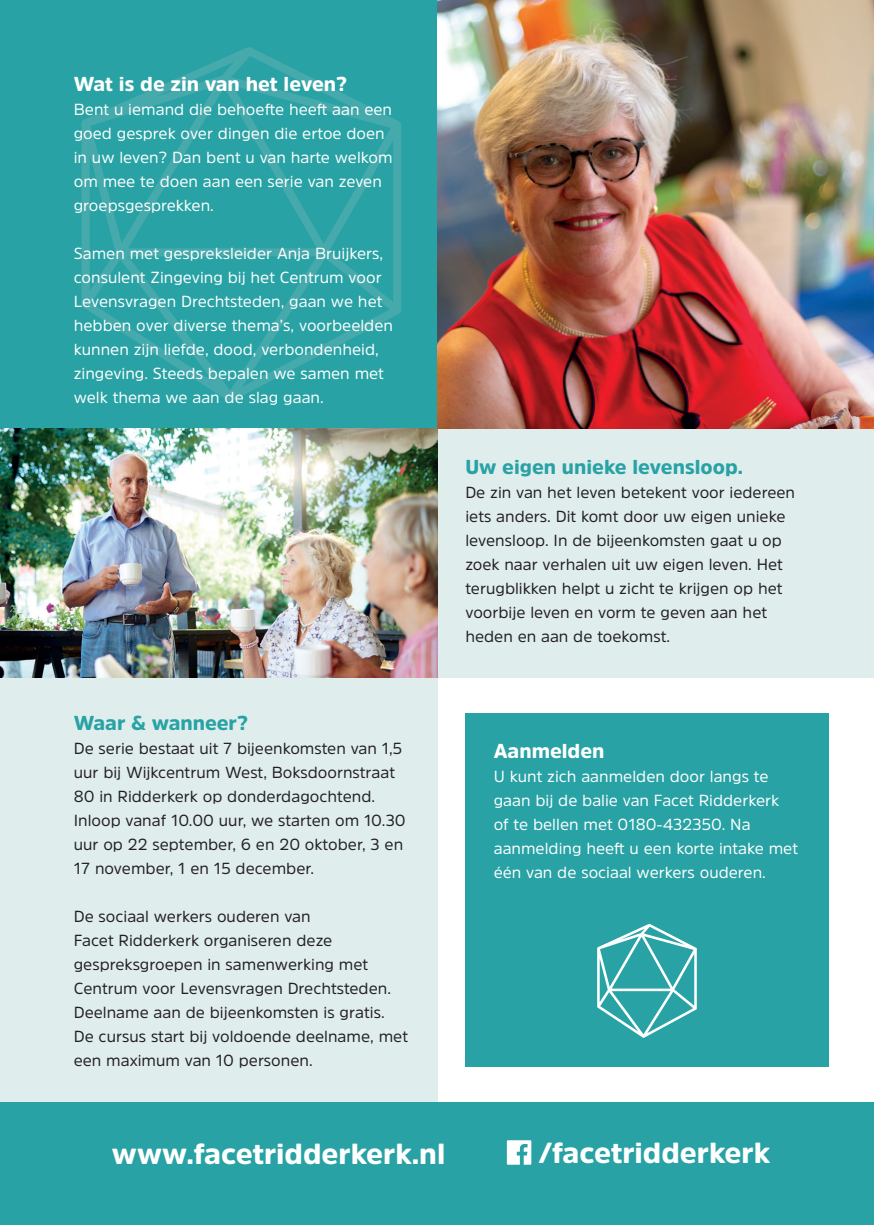
<style>
.page{position:relative;width:874px;height:1225px;background:#fff}
.page>*{position:absolute;margin:0;border:0;box-sizing:border-box;transform-origin:0 0}
.t1{font:900 28.8px "Amsi Pro";color:#fff}
.t2{font:900 20px "Amsi Pro";color:#28a2a4}
.t3{font:900 20px "Amsi Pro";color:#fff}
.t4{font:16px/24px "Amsi Pro";color:#231f20}
.t5{font:16px/24px "Amsi Pro";color:#fff}
</style>
<div class="page">
<div style="left:437px;top:315px;width:436px;height:363px;background:#dfeded"></div>
<div style="left:0;top:678px;width:437px;height:447px;background:#dfeded"></div>
<div style="left:0;top:0;width:437px;height:428px;background:#28a2a4"></div>
<svg style="left:81px;top:47px;width:320px;height:354px"></svg>
<img style="left:437px;top:0;width:436px;height:428px">
<img style="left:0;top:428px;width:437px;height:250px">
<div style="left:465px;top:713px;width:363px;height:353px;background:#28a2a4"></div>
<svg style="left:597px;top:924px;width:99px;height:113px"></svg>
<div style="left:0;top:1102px;width:873px;height:123px;background:#28a2a4"></div>
<svg style="left:506px;top:1140px;width:25px;height:24px"></svg>
<p class="t3" style="left:74px;top:70px;width:275px">Wat is de zin van het leven?</p>
<p class="t5" style="left:74px;top:97px;width:320px">Bent u iemand die behoefte heeft aan een goed gesprek over dingen die ertoe doen in uw leven? Dan bent u van harte welkom om mee te doen aan een serie van zeven groepsgesprekken.</p>
<p class="t5" style="left:74px;top:241px;width:320px">Samen met gespreksleider Anja Bruijkers, consulent Zingeving bij het Centrum voor Levensvragen Drechtsteden, gaan we het hebben over diverse thema’s, voorbeelden kunnen zijn liefde, dood, verbondenheid, zingeving. Steeds bepalen we samen met welk thema we aan de slag gaan.</p>
<p class="t2" style="left:74px;top:709px;width:176px">Waar &amp; wanneer?</p>
<p class="t4" style="left:74px;top:736px;width:333px">De serie bestaat uit 7 bijeenkomsten van 1,5 uur bij Wijkcentrum West, Boksdoornstraat 80 in Ridderkerk op donderdagochtend.<br>Inloop vanaf 10.00 uur, we starten om 10.30 uur op 22 september, 6 en 20 oktober, 3 en 17 november, 1 en 15 december.</p>
<p class="t4" style="left:74px;top:904px;width:335px">De sociaal werkers ouderen van<br>Facet Ridderkerk organiseren deze gespreksgroepen in samenwerking met Centrum voor Levensvragen Drechtsteden.<br>Deelname aan de bijeenkomsten is gratis.<br>De cursus start bij voldoende deelname, met een maximum van 10 personen.</p>
<p class="t2" style="left:465px;top:453px;width:279px">Uw eigen unieke levensloop.</p>
<p class="t4" style="left:465px;top:480px;width:331px">De zin van het leven betekent voor iedereen iets anders. Dit komt door uw eigen unieke levensloop. In de bijeenkomsten gaat u op zoek naar verhalen uit uw eigen leven. Het terugblikken helpt u zicht te krijgen op het voorbije leven en vorm te geven aan het heden en aan de toekomst.</p>
<p class="t3" style="left:493px;top:737px;width:112px">Aanmelden</p>
<p class="t5" style="left:493px;top:764px;width:306px">U kunt zich aanmelden door langs te gaan bij de balie van Facet Ridderkerk of te bellen met 0180-432350. Na aanmelding heeft u een korte intake met één van de sociaal werkers ouderen.</p>
<h1 class="t1" style="left:112px;top:1134px;width:335px">www.facetridderkerk.nl</h1>
<h1 class="t1" style="left:538px;top:1133px;width:232px">/facetridderkerk</h1>
</div>
